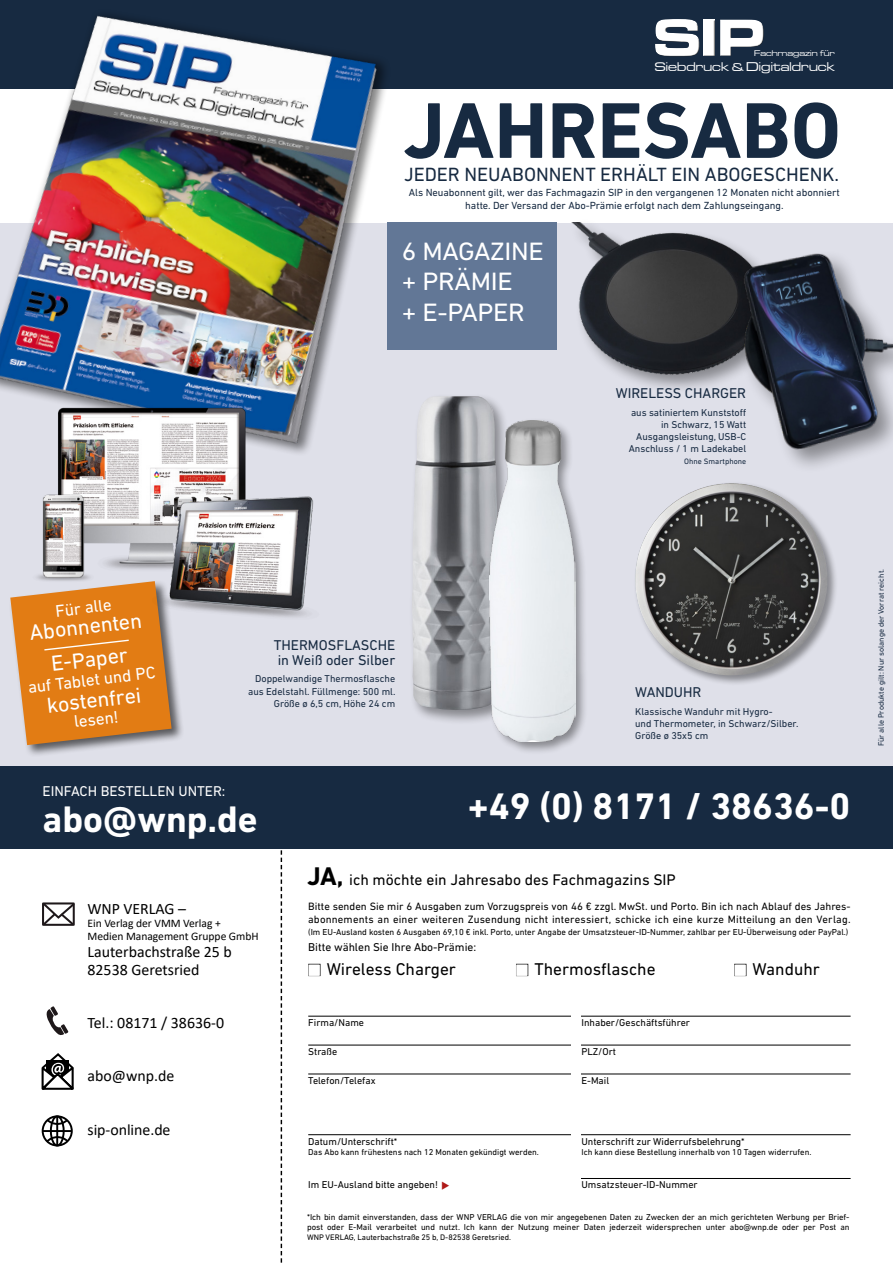
<style>
.page{position:relative;width:893px;height:1263px;background:#fff}
.page>*{position:absolute;margin:0;border:0;box-sizing:border-box;transform-origin:0 0}
.t1{font:700 80.25px "DIN Next LT Pro";color:#172a41}
.t2{font:54.45px "Microgramma D Bold Exte";color:#fff}
.t3{font:700 37.65px "DIN Next LT Pro";color:#fff}
.t4{font:25.5px/30.3px "DIN Next LT Pro";letter-spacing:-.01em;color:#fff;scale:1.06 1}
.t5{font:22.05px/33px "DIN Next LT Pro";color:#fff;text-align:center}
.t6{font:19.5px "DIN Next LT Pro";color:#172a41}
.t7{font:17.4px "DIN Next LT Pro";color:#000}
.t8{font:17.1px "DIN Next LT Pro";color:#fff}
.t9{font:15.9px/17.4px "Calibri";color:#000}
.t10{font:15.6px "DIN Next LT Pro";color:#000}
.t11{font:14.4px/14.4px "DIN Next LT Pro";color:#172a41}
.t12{font:14.4px "DIN Next LT Pro";color:#fff}
.t13{font:13.2px "Microgramma D Medi Exte";letter-spacing:.01em;color:#fff;scale:1.05 1}
.t14{font:11.55px/13px "Calibri";letter-spacing:-.005em;color:#000}
.t15{font:11.55px "DIN Next LT Pro";color:#000}
.t16{font:10.8px/13px "DIN Next LT Pro";letter-spacing:.01em;color:#000}
.t17{font:10.5px/12.3px "DIN Next LT Pro";letter-spacing:-.005em;color:#172a41;text-align:center}
.t18{font:10.05px/12.1px "DIN Next LT Pro";color:#172a41;text-align:right}
.t19{font:10.05px "DIN Next LT Pro";color:#000}
.t20{font:8.85px "DIN Next LT Pro";letter-spacing:-.005em;color:#000}
.t21{font:8.7px/10.1px "DIN Next LT Pro";letter-spacing:-.005em;color:#000}
.t22{font:8.55px "Microgramma D Medi Exte";letter-spacing:.01em;color:#fff;scale:1.05 1}
.t23{font:8.1px "DIN Next LT Pro";letter-spacing:-.005em;color:#000}
.t24{font:7.95px "DIN Next LT Pro";color:#172a41}
.s1{font-size:13.05px}
.s2{font-size:11.7px}
.s3{font-weight:700;font-size:25.95px}
</style>
<div class="page">
<div style="left:0;top:223px;width:893px;height:618px;background:#dfe0e9"></div>
<div style="left:0;top:0;width:893px;height:88px;background:#172a41"></div>
<div style="left:0;top:767px;width:893px;height:82px;background:#172a41"></div>
<div style="left:655px;top:19px;width:110px;height:38px;background:#000;opacity:.75"></div>
<div style="left:409px;top:393px;width:104px;height:332px;background:#000;opacity:.4"></div>
<img style="left:411px;top:396px;width:88px;height:319px">
<div style="left:388px;top:223px;width:169px;height:127px;background:#627796"></div>
<div style="left:9px;top:579px;width:175px;height:179px;background:#000;opacity:.6"></div>
<svg style="left:10px;top:581px;width:162px;height:164px;background:#db842c"></svg>
<div style="left:633px;top:481px;width:205px;height:205px;background:#000;opacity:.4"></div>
<img style="left:635px;top:483px;width:192px;height:192px;border-radius:96px">
<img style="left:0;top:15px;width:448px;height:526px">
<img style="left:52px;top:400px;width:205px;height:180px">
<img style="left:153px;top:479px;width:189px;height:153px">
<img style="left:20px;top:488px;width:82px;height:101px">
<div style="left:487px;top:418px;width:101px;height:337px;background:#000;opacity:.4"></div>
<img style="left:490px;top:420px;width:85px;height:322px">
<img style="left:493px;top:222px;width:234px;height:187px">
<div style="left:739px;top:249px;width:154px;height:225px;background:#000;opacity:.4"></div>
<img style="left:727px;top:243px;width:166px;height:217px">
<svg style="left:42px;top:902px;width:33px;height:24px"></svg>
<svg style="left:46px;top:1006px;width:23px;height:29px"></svg>
<svg style="left:41px;top:1053px;width:33px;height:37px"></svg>
<hr style="left:56px;top:1116px;width:2px;height:29px;background:#000">
<hr style="left:43px;top:1130px;width:29px;height:2px;background:#000">
<div style="left:42px;top:1115px;width:31px;height:31px;border:2px solid #000;border-radius:50%"></div>
<div style="left:50px;top:1115px;width:15px;height:31px;border:2px solid #000;border-radius:50%"></div>
<svg style="left:44px;top:1135px;width:26px;height:9px"></svg>
<svg style="left:44px;top:1117px;width:26px;height:9px"></svg>
<svg style="left:281px;top:850px;width:570px;height:413px"></svg>
<h2 class="t2" style="left:654px;top:1px;width:112px">SIP</h2>
<p class="t22" style="left:754px;top:48px;width:78px">Fachmagazin für</p>
<h3 class="t13" style="left:655px;top:58px;width:173px"><span class="s1">Siebdruck</span> <span class="s2">&amp;</span> Digitaldruck</h3>
<h1 class="t1" style="left:403px;top:84px;width:440px">JAHRESABO</h1>
<h3 class="t6" style="left:404px;top:163px;width:437px">JEDER NEUABONNENT ERHÄLT EIN ABOGESCHENK.</h3>
<p class="t17" style="left:409px;top:186px;width:432px">Als Neuabonnent gilt, wer das Fachmagazin SIP in den vergangenen 12 Monaten nicht abonniert hatte. Der Versand der Abo-Prämie erfolgt nach dem Zahlungseingang.</p>
<h3 class="t4" style="left:402px;top:236px;width:136px">6 MAGAZINE + PRÄMIE<br>+ E-PAPER</h3>
<h3 class="t11" style="left:616px;top:385px;width:132px">WIRELESS CHARGER</h3>
<p class="t18" style="left:629px;top:406px;width:119px">aus satiniertem Kunststoff in Schwarz, 15 Watt<br>Ausgangsleistung, USB-C<br>Anschluss / 1 m Ladekabel</p>
<p class="t24" style="left:684px;top:456px;width:63px">Ohne Smartphone</p>
<h3 class="t8" style="left:54px;top:601px;width:58px;rotate:-7deg">Für alle</h3>
<h3 class="t5" style="left:28px;top:616px;width:114px;rotate:-7deg">Abonnenten<br>E-Paper</h3>
<h3 class="t8" style="left:27px;top:678px;width:130px;rotate:-7deg">auf Tablet und PC</h3>
<h3 class="t5" style="left:45px;top:689px;width:96px;rotate:-7deg">kostenfrei</h3>
<h3 class="t8" style="left:73px;top:712px;width:46px;rotate:-7deg">lesen!</h3>
<h3 class="t11" style="left:274px;top:638px;width:123px">THERMOSFLASCHE in Weiß oder Silber</h3>
<p class="t18" style="left:248px;top:673px;width:149px">Doppelwandige Thermosflasche aus Edelstahl. Füllmenge: 500 ml.<br>Größe ø 6,5 cm, Höhe 24 cm</p>
<h3 class="t12" style="left:43px;top:783px;width:184px">EINFACH BESTELLEN UNTER:</h3>
<h3 class="t3" style="left:43px;top:797px;width:217px">abo@wnp.de</h3>
<h3 class="t11" style="left:635px;top:684px;width:68px">WANDUHR</h3>
<p class="t18" style="left:635px;top:705px;width:165px;text-align:left">Klassische Wanduhr mit Hygro-<br>und Thermometer, in Schwarz/Silber.<br>Größe ø 35x5 cm</p>
<h3 class="t3" style="left:468px;top:784px;width:384px">+49 (0) 8171 / 38636-0</h3>
<h3 class="t9" style="left:88px;top:899px;width:100px">WNP VERLAG –</h3>
<h3 class="t14" style="left:88px;top:916px;width:173px">Ein Verlag der VMM Verlag +<br>Medien Management Gruppe GmbH</h3>
<h3 class="t9" style="left:88px;top:943px;width:146px">Lauterbachstraße 25 b<br>82538 Geretsried</h3>
<h3 class="t9" style="left:88px;top:1014px;width:138px">Tel.: 08171 / 38636-0</h3>
<h3 class="t9" style="left:88px;top:1067px;width:88px">abo@wnp.de</h3>
<h3 class="t9" style="left:88px;top:1120px;width:85px">sip-online.de</h3>
<h3 class="t10" style="left:307px;top:871px;width:370px"><span class="s3">JA,</span> ich möchte ein Jahresabo des Fachmagazins SIP</h3>
<p class="t16" style="left:308px;top:900px;width:544px">Bitte senden Sie mir 6 Ausgaben zum Vorzugspreis von 46 € zzgl. MwSt. und Porto. Bin ich nach Ablauf des Jahres&shy;abonnements an einer weiteren Zusendung nicht interessiert, schicke ich eine kurze Mitteilung an den Verlag.</p>
<p class="t20" style="left:308px;top:926px;width:542px">(Im EU-Ausland kosten 6 Ausgaben 69,10 € inkl. Porto, unter Angabe der Umsatzsteuer-ID-Nummer, zahlbar per EU-Überweisung oder PayPal.)</p>
<h3 class="t15" style="left:308px;top:940px;width:170px">Bitte wählen Sie Ihre Abo-Prämie:</h3>
<h3 class="t7" style="left:308px;top:959px;width:149px">■ Wireless Charger</h3>
<h3 class="t7" style="left:516px;top:959px;width:141px">■ Thermosflasche</h3>
<h3 class="t7" style="left:734px;top:959px;width:87px">■ Wanduhr</h3>
<p class="t19" style="left:308px;top:1017px;width:57px">Firma/Name</p>
<p class="t19" style="left:581px;top:1017px;width:110px">Inhaber/Geschäftsführer</p>
<p class="t19" style="left:308px;top:1046px;width:30px">Straße</p>
<p class="t19" style="left:581px;top:1046px;width:36px">PLZ/Ort</p>
<p class="t19" style="left:308px;top:1075px;width:69px">Telefon/Telefax</p>
<p class="t19" style="left:581px;top:1075px;width:29px">E-Mail</p>
<p class="t19" style="left:308px;top:1136px;width:91px">Datum/Unterschrift*</p>
<p class="t19" style="left:581px;top:1136px;width:165px">Unterschrift zur Widerrufsbelehrung*</p>
<p class="t21" style="left:308px;top:1147px;width:232px">Das Abo kann frühestens nach 12 Monaten gekündigt werden.</p>
<p class="t21" style="left:581px;top:1147px;width:232px">Ich kann diese Bestellung innerhalb von 10 Tagen widerrufen.</p>
<p class="t19" style="left:308px;top:1179px;width:131px">Im EU-Ausland bitte angeben!</p>
<p class="t19" style="left:581px;top:1179px;width:118px">Umsatzsteuer-ID-Nummer</p>
<p class="t21" style="left:307px;top:1212px;width:544px">*Ich bin damit einverstanden, dass der WNP VERLAG die von mir angegebenen Daten zu Zwecken der an mich gerichteten Werbung per Brief&shy;post oder E-Mail verarbeitet und nutzt. Ich kann der Nutzung meiner Daten jederzeit widersprechen unter abo@wnp.de oder per Post an</p>
<p class="t23" style="left:307px;top:1232px;width:205px">WNP VERLAG, Lauterbachstraße 25 b, D-82538 Geretsried.</p>
<p class="t24" style="left:877px;top:746px;width:179px;rotate:-90deg">Für alle Produkte gilt: Nur solange der Vorrat reicht.</p>
</div>
